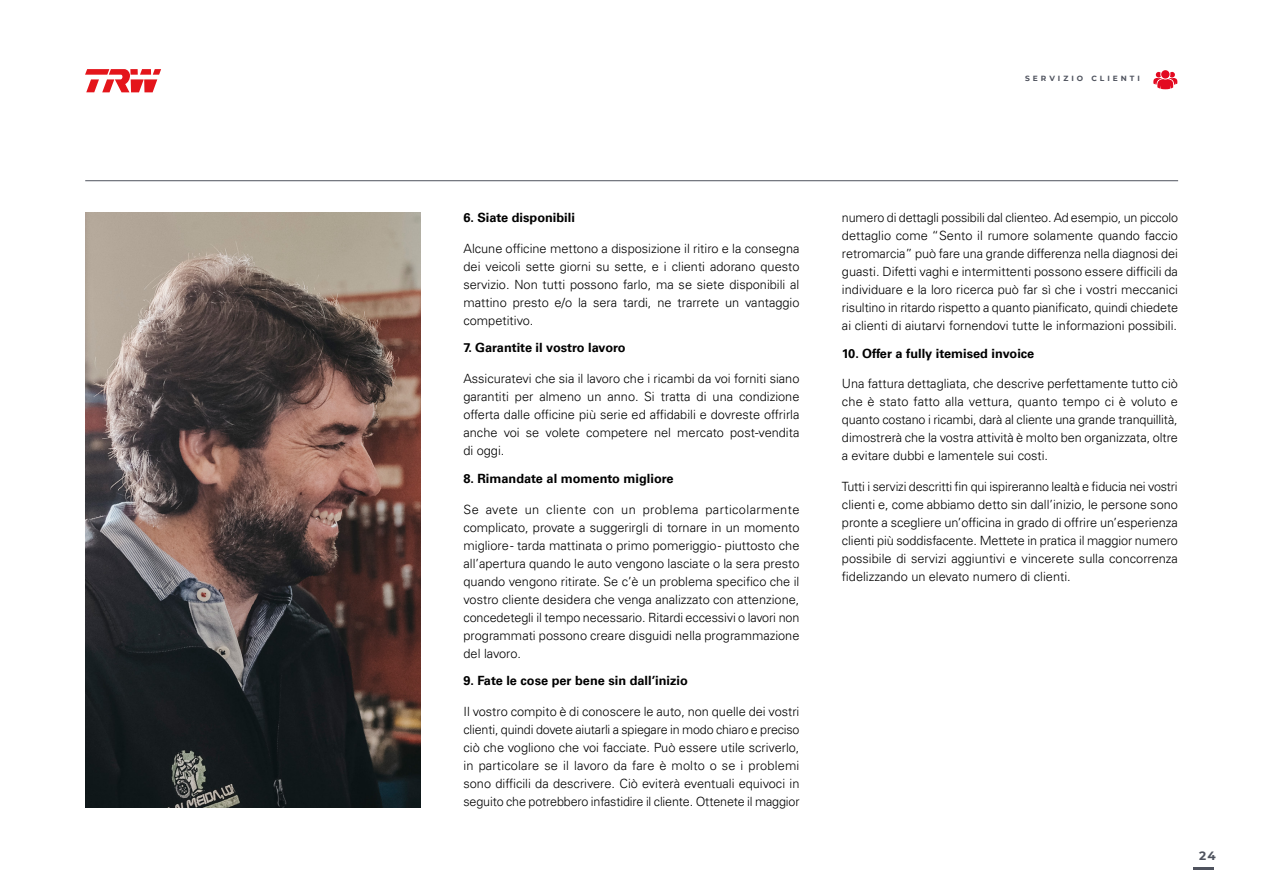
<style>
.page{position:relative;width:1263px;height:893px;background:#fff}
.page>*{position:absolute;margin:0;border:0;box-sizing:border-box;transform-origin:0 0}
.t1{font:300 12.75px/18px "Univers LT Pro 45";color:#000;text-align:justify}
.t2{font:700 12.75px "Univers LT Pro 65";color:#000}
.t3{font:700 12px "Montserrat";color:#4f535e}
.t4{font:700 7.5px "Montserrat";letter-spacing:.4em;color:#4f535e}
</style>
<div class="page">
<svg style="left:1153px;top:70px;width:24px;height:19px"></svg>
<hr style="left:85px;top:180px;width:1093px;height:1px;background:#4f535e">
<svg style="left:85px;top:69px;width:76px;height:23px"></svg>
<hr style="left:1194px;top:867px;width:20px;height:2px;background:#4f535e">
<img style="left:85px;top:213px;width:336px;height:595px">
<p class="t4" style="left:1025px;top:73px;width:116px">SERVIZIO CLIENTI</p>
<p class="t2" style="left:463px;top:208px;width:113px">6. Siate disponibili</p>
<p class="t1" style="left:463px;top:239px;width:337px">Alcune officine mettono a disposizione il ritiro e la consegna dei veicoli sette giorni su sette, e i clienti adorano questo servizio. Non tutti possono farlo, ma se siete disponibili al mattino presto e/o la sera tardi, ne trarrete un vantaggio competitivo.</p>
<p class="t2" style="left:463px;top:339px;width:164px">7. Garantite il vostro lavoro</p>
<p class="t1" style="left:463px;top:369px;width:337px">Assicuratevi che sia il lavoro che i ricambi da voi forniti siano garantiti per almeno un anno. Si tratta di una condizione offerta dalle officine più serie ed affidabili e dovreste offrirla anche voi se volete competere nel mercato post-vendita di oggi.</p>
<p class="t2" style="left:463px;top:469px;width:211px">8. Rimandate al momento migliore</p>
<p class="t1" style="left:463px;top:500px;width:337px">Se avete un cliente con un problema particolarmente complicato, provate a suggerirgli di tornare in un momento migliore - tarda mattinata o primo pomeriggio - piuttosto che all’apertura quando le auto vengono lasciate o la sera presto quando vengono ritirate. Se c’è un problema specifico che il vostro cliente desidera che venga analizzato con attenzione, concedetegli il tempo necessario. Ritardi eccessivi o lavori non programmati possono creare disguidi nella programmazione del lavoro.</p>
<p class="t2" style="left:463px;top:672px;width:226px">9. Fate le cose per bene sin dall’inizio</p>
<p class="t1" style="left:463px;top:702px;width:338px">Il vostro compito è di conoscere le auto, non quelle dei vostri clienti, quindi dovete aiutarli a spiegare in modo chiaro e preciso ciò che vogliono che voi facciate. Può essere utile scriverlo, in particolare se il lavoro da fare è molto o se i problemi sono difficili da descrivere. Ciò eviterà eventuali equivoci in seguito che potrebbero infastidire il cliente. Ottenete il maggior</p>
<p class="t1" style="left:842px;top:208px;width:338px">numero di dettagli possibili dal clienteo. Ad esempio, un piccolo dettaglio come “Sento il rumore solamente quando faccio retromarcia” può fare una grande differenza nella diagnosi dei guasti. Difetti vaghi e intermittenti possono essere difficili da individuare e la loro ricerca può far sì che i vostri meccanici risultino in ritardo rispetto a quanto pianificato, quindi chiedete ai clienti di aiutarvi fornendovi tutte le informazioni possibili.</p>
<p class="t2" style="left:842px;top:344px;width:194px">10. Offer a fully itemised invoice</p>
<p class="t1" style="left:842px;top:374px;width:337px">Una fattura dettagliata, che descrive perfettamente tutto ciò che è stato fatto alla vettura, quanto tempo ci è voluto e quanto costano i ricambi, darà al cliente una grande tranquillità, dimostrerà che la vostra attività è molto ben organizzata, oltre a evitare dubbi e lamentele sui costi.</p>
<p class="t1" style="left:842px;top:477px;width:337px">Tutti i servizi descritti fin qui ispireranno lealtà e fiducia nei vostri clienti e, come abbiamo detto sin dall’inizio, le persone sono pronte a scegliere un’officina in grado di offrire un’esperienza clienti più soddisfacente. Mettete in pratica il maggior numero possibile di servizi aggiuntivi e vincerete sulla concorrenza fidelizzando un elevato numero di clienti.</p>
<p class="t3" style="left:1199px;top:847px;width:18px">24</p>
</div>
